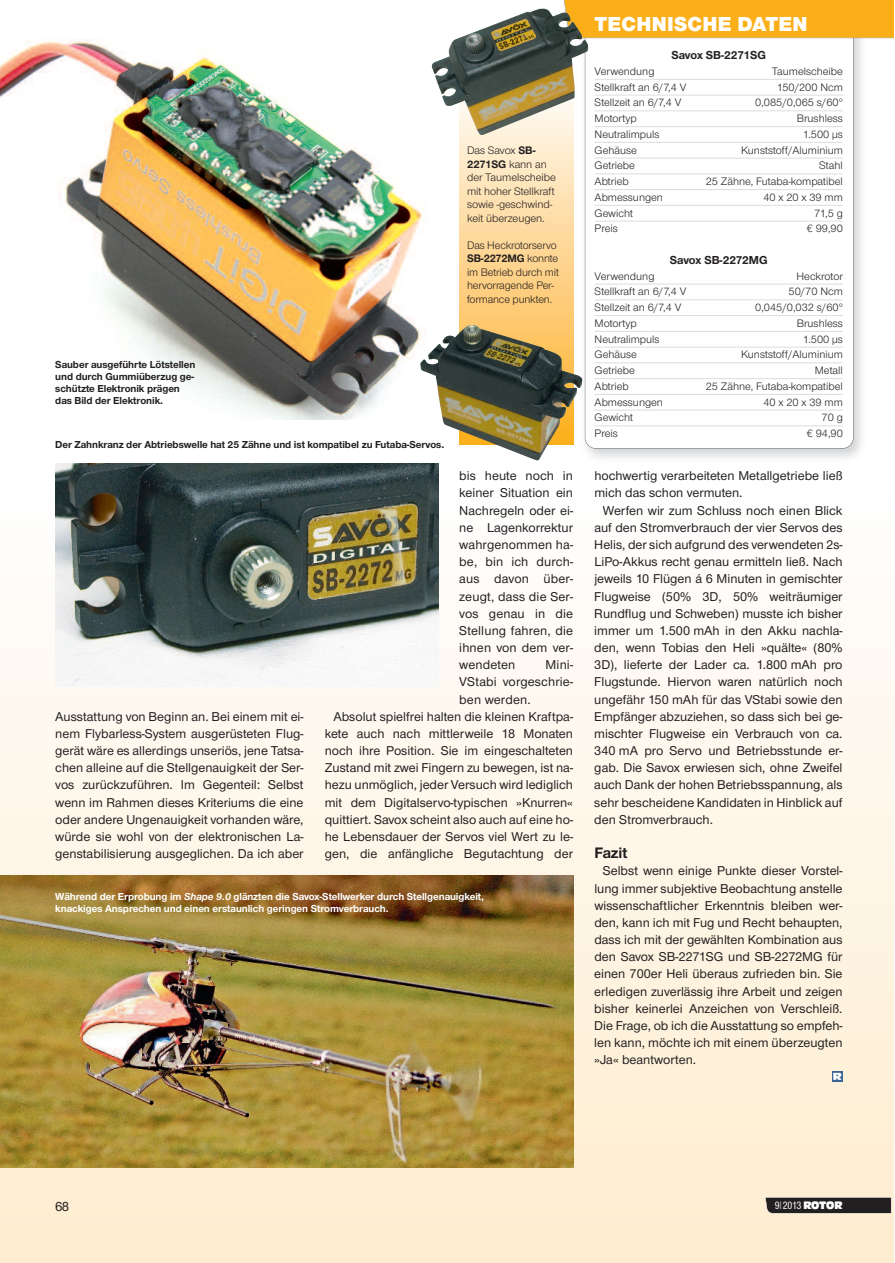
<style>
.page{position:relative;width:895px;height:1263px;background:#fff}
.page>*{position:absolute;margin:0;border:0;box-sizing:border-box;transform-origin:0 0}
.t1{font:900 21px "Nimbus San Nov T";letter-spacing:.01em;color:#fff}
.t2{font:700 15.75px "Nimbus San Nov T";color:#231f20}
.t3{font:500 13.8px "Nimbus San Nov T";color:#231f20}
.t4{font:500 13.35px/17.2px "Nimbus San Nov T";color:#231f20;text-align:justify}
.t5{font:700 12px "Nimbus San Nov T";color:#231f20}
.t6{font:11.4px/13.5px "Nimbus San Nov T";letter-spacing:-.01em;color:#231f20}
.t7{font:11.25px "Nimbus San Nov T";color:#231f20}
.t8{font:11.25px "Nimbus San Nov T";letter-spacing:.25em;color:#231f20}
.t9{font:11.25px "Nimbus San T Reg Con";color:#fff}
.t10{font:700 10.5px/12px "Nimbus San Nov T";letter-spacing:-.005em;color:#231f20}
.t11{font:700 10.5px/12px "Nimbus San Nov T";letter-spacing:-.005em;color:#fff}
.s1{font-weight:700}
.s2{font-style:italic}
.s3{font-family:"Nimbus San Nov T";color:#c7c8ca}
.s4{font-family:"Antique Olive T Compact"}
</style>
<div class="page">
<div style="left:0;top:493px;width:893px;height:770px;background:linear-gradient(to bottom,#fefefe,#feeccd)"></div>
<svg style="left:764px;top:1197px;width:127px;height:16px;background:#312c2c"></svg>
<svg style="left:832px;top:1071px;width:10px;height:10px"></svg>
<svg style="left:833px;top:1073px;width:8px;height:7px"></svg>
<img style="left:582px;top:38px;width:289px;height:420px">
<svg style="left:585px;top:38px;width:267px;height:400px"></svg>
<svg style="left:584px;top:438px;width:269px;height:11px"></svg>
<div style="left:564px;top:0;width:329px;height:38px;background:#faaf18"></div>
<hr style="left:594px;top:79px;width:248px;height:1px;background:#dcdddf">
<hr style="left:594px;top:95px;width:248px;height:1px;background:#dcdddf">
<hr style="left:594px;top:111px;width:248px;height:1px;background:#dcdddf">
<hr style="left:594px;top:126px;width:248px;height:1px;background:#dcdddf">
<hr style="left:594px;top:142px;width:248px;height:1px;background:#dcdddf">
<hr style="left:594px;top:158px;width:248px;height:1px;background:#dcdddf">
<hr style="left:594px;top:174px;width:248px;height:1px;background:#dcdddf">
<hr style="left:594px;top:189px;width:248px;height:1px;background:#dcdddf">
<hr style="left:594px;top:205px;width:248px;height:1px;background:#dcdddf">
<hr style="left:594px;top:221px;width:248px;height:1px;background:#dcdddf">
<hr style="left:594px;top:284px;width:248px;height:1px;background:#dcdddf">
<hr style="left:594px;top:300px;width:248px;height:1px;background:#dcdddf">
<hr style="left:594px;top:315px;width:248px;height:1px;background:#dcdddf">
<hr style="left:594px;top:331px;width:248px;height:1px;background:#dcdddf">
<hr style="left:594px;top:347px;width:248px;height:1px;background:#dcdddf">
<hr style="left:594px;top:363px;width:248px;height:1px;background:#dcdddf">
<hr style="left:594px;top:378px;width:248px;height:1px;background:#dcdddf">
<hr style="left:594px;top:394px;width:248px;height:1px;background:#dcdddf">
<hr style="left:594px;top:410px;width:248px;height:1px;background:#dcdddf">
<hr style="left:594px;top:426px;width:248px;height:1px;background:#dcdddf">
<img style="left:0;top:875px;width:573px;height:292px">
<img style="left:0;top:39px;width:424px;height:380px">
<img style="left:55px;top:463px;width:383px;height:223px">
<svg style="left:459px;top:135px;width:114px;height:190px;background:#fddba2"></svg>
<img style="left:431px;top:8px;width:157px;height:127px">
<img style="left:420px;top:325px;width:162px;height:135px">
<h1 class="t1" style="left:594px;top:11px;width:214px">TECHNISCHE DATEN</h1>
<p class="t10" style="left:55px;top:358px;width:141px">Sauber ausgeführte Lötstellen und durch Gummiüberzug ge&shy;schützte Elektronik prägen das Bild der Elektronik.</p>
<p class="t10" style="left:55px;top:438px;width:390px">Der Zahnkranz der Abtriebswelle hat 25 Zähne und ist kompatibel zu Futaba-Servos.</p>
<p class="t6" style="left:467px;top:144px;width:90px">Das Savox <span class="s1">SB-<br>2271SG</span> kann an der Taumelscheibe mit hoher Stellkraft sowie -geschwind&shy;keit überzeugen.</p>
<p class="t6" style="left:467px;top:238px;width:93px">Das Heckrotorservo<br><span class="s1">SB-2272MG</span> konnte im Betrieb durch mit hervorragende Per&shy;formance punkten.</p>
<p class="t4" style="left:55px;top:707px;width:250px">Ausstattung von Beginn an. Bei einem mit ei&shy;nem Flybarless-System ausgerüsteten Flug&shy;gerät wäre es allerdings unseriös, jene Tatsa&shy;chen alleine auf die Stellgenauigkeit der Ser&shy;vos zurückzuführen. Im Gegenteil: Selbst wenn im Rahmen dieses Kriteriums die eine oder andere Ungenauigkeit vorhanden wäre, würde sie wohl von der elektronischen La&shy;genstabilisierung ausgeglichen. Da ich aber</p>
<p class="t4" style="left:459px;top:467px;width:115px">bis heute noch in keiner Situation ein Nachregeln oder ei&shy;ne Lagenkorrektur wahrgenommen ha&shy;be, bin ich durch&shy;aus davon über&shy;zeugt, dass die Ser&shy;vos genau in die Stellung fahren, die ihnen von dem ver&shy;wendeten</p>
<p class="t4" style="left:545px;top:656px;width:29px">Mini-</p>
<p class="t4" style="left:459px;top:673px;width:115px">VStabi vorgeschrie-</p>
<p class="t4" style="left:459px;top:690px;width:73px">ben werden.</p>
<p class="t4" style="left:333px;top:707px;width:241px">Absolut spielfrei halten die kleinen Kraftpa-</p>
<p class="t4" style="left:325px;top:725px;width:250px">kete auch nach mittlerweile 18 Monaten</p>
<p class="t4" style="left:325px;top:742px;width:250px">noch ihre Position. Sie im eingeschalteten</p>
<p class="t4" style="left:325px;top:759px;width:250px">Zustand mit zwei Fingern zu bewegen, ist na-</p>
<p class="t4" style="left:325px;top:776px;width:250px">hezu unmöglich, jeder Versuch wird lediglich</p>
<p class="t4" style="left:325px;top:793px;width:250px">mit dem Digitalservo-typischen »Knurren«</p>
<p class="t4" style="left:325px;top:811px;width:250px">quittiert. Savox scheint also auch auf eine ho-</p>
<p class="t4" style="left:325px;top:828px;width:250px">he Lebensdauer der Servos viel Wert zu le-</p>
<p class="t4" style="left:325px;top:845px;width:250px">gen, die anfängliche Begutachtung der</p>
<p class="t11" style="left:55px;top:890px;width:430px">Während der Erprobung im <span class="s2">Shape 9.0</span> glänzten die Savox-Stellwerker durch Stellgenauigkeit, knackiges Ansprechen und einen erstaunlich geringen Stromverbrauch.</p>
<p class="t5" style="left:671px;top:48px;width:96px">Savox SB-2271SG</p>
<p class="t7" style="left:594px;top:64px;width:61px">Verwendung</p>
<p class="t7" style="left:771px;top:64px;width:72px">Taumelscheibe</p>
<p class="t7" style="left:594px;top:80px;width:93px">Stellkraft an 6/7,4 V</p>
<p class="t7" style="left:776px;top:80px;width:67px">150/200 Ncm</p>
<p class="t7" style="left:594px;top:96px;width:88px">Stellzeit an 6/7,4 V</p>
<p class="t7" style="left:755px;top:96px;width:89px">0,085/0,065 s/60°</p>
<p class="t7" style="left:594px;top:112px;width:44px">Motortyp</p>
<p class="t7" style="left:796px;top:112px;width:48px">Brushless</p>
<p class="t7" style="left:594px;top:127px;width:66px">Neutralimpuls</p>
<p class="t7" style="left:802px;top:127px;width:41px">1.500 µs</p>
<p class="t7" style="left:594px;top:143px;width:44px">Gehäuse</p>
<p class="t7" style="left:741px;top:143px;width:103px">Kunststoff/Aluminium</p>
<p class="t7" style="left:594px;top:159px;width:42px">Getriebe</p>
<p class="t7" style="left:819px;top:159px;width:25px">Stahl</p>
<p class="t7" style="left:594px;top:175px;width:36px">Abtrieb</p>
<p class="t7" style="left:705px;top:175px;width:138px">25 Zähne, Futaba-kompatibel</p>
<p class="t7" style="left:594px;top:190px;width:70px">Abmessungen</p>
<p class="t8" style="left:763px;top:190px;width:81px">40x20x39mm</p>
<p class="t7" style="left:594px;top:206px;width:40px">Gewicht</p>
<p class="t7" style="left:814px;top:206px;width:30px">71,5 g</p>
<p class="t7" style="left:594px;top:222px;width:25px">Preis</p>
<p class="t7" style="left:806px;top:222px;width:38px">€ 99,90</p>
<p class="t5" style="left:669px;top:253px;width:99px">Savox SB-2272MG</p>
<p class="t7" style="left:594px;top:269px;width:61px">Verwendung</p>
<p class="t7" style="left:796px;top:269px;width:48px">Heckrotor</p>
<p class="t7" style="left:594px;top:285px;width:93px">Stellkraft an 6/7,4 V</p>
<p class="t7" style="left:788px;top:285px;width:56px">50/70 Ncm</p>
<p class="t7" style="left:594px;top:301px;width:88px">Stellzeit an 6/7,4 V</p>
<p class="t7" style="left:755px;top:301px;width:89px">0,045/0,032 s/60°</p>
<p class="t7" style="left:594px;top:316px;width:44px">Motortyp</p>
<p class="t7" style="left:796px;top:316px;width:48px">Brushless</p>
<p class="t7" style="left:594px;top:332px;width:66px">Neutralimpuls</p>
<p class="t7" style="left:802px;top:332px;width:41px">1.500 µs</p>
<p class="t7" style="left:594px;top:348px;width:44px">Gehäuse</p>
<p class="t7" style="left:741px;top:348px;width:103px">Kunststoff/Aluminium</p>
<p class="t7" style="left:594px;top:364px;width:42px">Getriebe</p>
<p class="t7" style="left:814px;top:364px;width:30px">Metall</p>
<p class="t7" style="left:594px;top:379px;width:36px">Abtrieb</p>
<p class="t7" style="left:705px;top:379px;width:138px">25 Zähne, Futaba-kompatibel</p>
<p class="t7" style="left:594px;top:395px;width:70px">Abmessungen</p>
<p class="t8" style="left:763px;top:395px;width:81px">40x20x39mm</p>
<p class="t7" style="left:594px;top:411px;width:40px">Gewicht</p>
<p class="t7" style="left:821px;top:411px;width:23px">70 g</p>
<p class="t7" style="left:594px;top:427px;width:25px">Preis</p>
<p class="t7" style="left:806px;top:427px;width:38px">€ 94,90</p>
<p class="t4" style="left:594px;top:467px;width:250px">hochwertig verarbeiteten Metallgetriebe ließ mich das schon vermuten.</p>
<p class="t4" style="left:594px;top:501px;width:250px;text-indent:9px">Werfen wir zum Schluss noch einen Blick auf den Stromverbrauch der vier Servos des Helis, der sich aufgrund des verwendeten 2s-LiPo-Akkus recht genau ermitteln ließ. Nach jeweils 10 Flügen á 6 Minuten in gemischter Flugweise (50% 3D, 50% weiträumiger Rundflug und Schweben) musste ich bisher immer um 1.500 mAh in den Akku nachla&shy;den, wenn Tobias den Heli »quälte« (80% 3D), lieferte der Lader ca. 1.800 mAh pro Flugstunde. Hiervon waren natürlich noch ungefähr 150 mAh für das VStabi sowie den Empfänger abzuziehen, so dass sich bei ge&shy;mischter Flugweise ein Verbrauch von ca.<br>340 mA pro Servo und Betriebsstunde er&shy;gab. Die Savox erwiesen sich, ohne Zweifel auch Dank der hohen Betriebsspannung, als sehr bescheidene Kandidaten in Hinblick auf den Stromverbrauch.</p>
<p class="t2" style="left:594px;top:843px;width:35px">Fazit</p>
<p class="t4" style="left:594px;top:862px;width:250px;text-indent:9px">Selbst wenn einige Punkte dieser Vorstel&shy;lung immer subjektive Beobachtung anstelle wissenschaftlicher Erkenntnis bleiben wer&shy;den, kann ich mit Fug und Recht behaupten, dass ich mit der gewählten Kombination aus den Savox SB-2271SG und SB-2272MG für einen 700er Heli überaus zufrieden bin. Sie erledigen zuverlässig ihre Arbeit und zeigen bisher keinerlei Anzeichen von Verschleiß.<br>Die Frage, ob ich die Ausstattung so empfeh&shy;len kann, möchte ich mit einem überzeugten »Ja« beantworten.</p>
<p class="t3" style="left:55px;top:1198px;width:15px">68</p>
<p class="t9" style="left:774px;top:1198px;width:69px">9<span class="s3">I</span>2013 <span class="s4">ROTOR</span></p>
</div>
